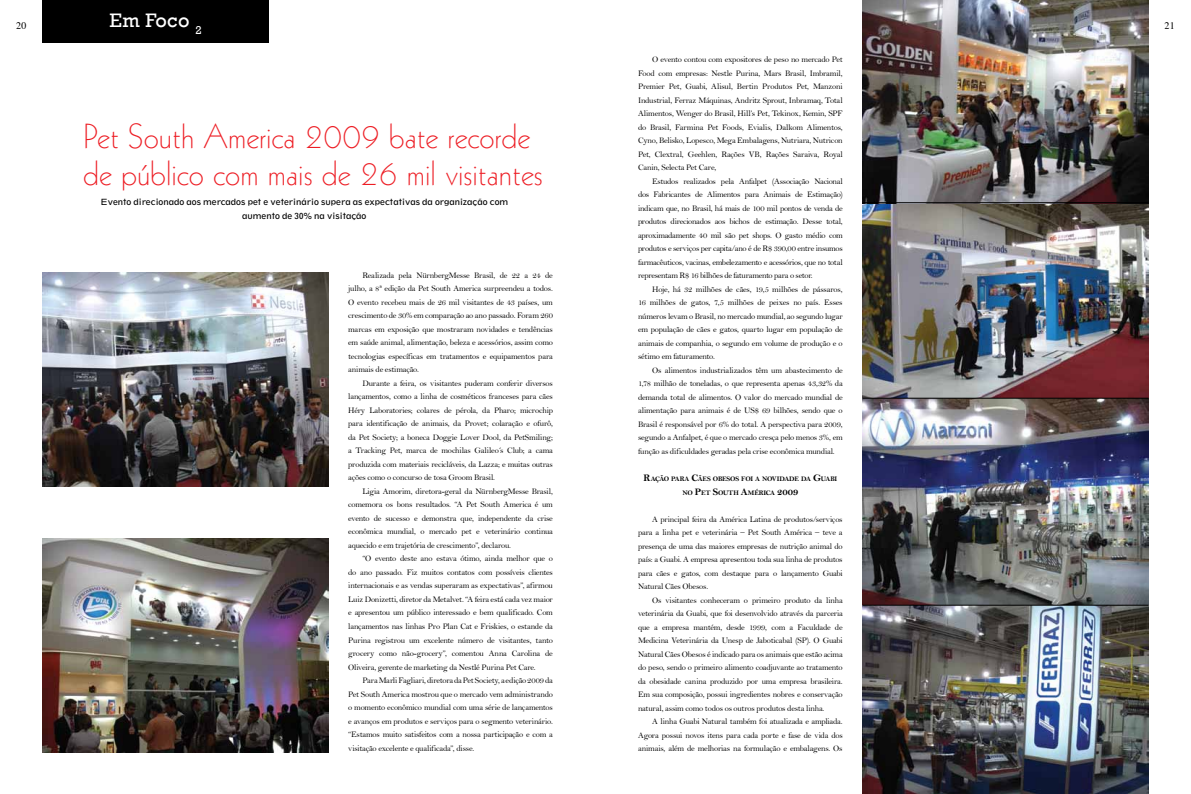
<style>
.page{position:relative;width:1191px;height:794px;background:#fff}
.page>*{position:absolute;margin:0;border:0;box-sizing:border-box;transform-origin:0 0}
.t1{font:34px/37px "Geometric 231 BT Light C";color:#ed1d24}
.t2{font:20px "Rockwell";letter-spacing:.02em;color:#fff}
.t3{font:11.7px "Rockwell";color:#fff}
.t4{font:10px "Times";color:#000}
.t5{font:8.5px/13.5px "Bell";letter-spacing:-.025em;color:#000;text-align:justify}
.t6{font:8px/14px "Geometric 212 BT";color:#000;text-align:center}
.t7{font:7px/13.5px "Bell MT Bold";letter-spacing:-.03em;color:#000;text-align:center}
.s1{font-size:10px}
</style>
<div class="page">
<div style="left:43px;top:0;width:226px;height:43px;background:#000"></div>
<img style="left:862px;top:203px;width:286px;height:195px">
<img style="left:43px;top:272px;width:285px;height:214px">
<img style="left:43px;top:538px;width:285px;height:214px">
<img style="left:862px;top:0;width:286px;height:202px">
<img style="left:862px;top:399px;width:286px;height:205px">
<img style="left:862px;top:605px;width:286px;height:189px">
<hr style="left:862px;top:202px;width:286px;height:1px;background:#000">
<hr style="left:862px;top:398px;width:286px;height:1px;background:#000">
<hr style="left:862px;top:604px;width:286px;height:1px;background:#000">
<p class="t4" style="left:16px;top:16px;width:12px">20</p>
<h2 class="t2" style="left:110px;top:9px;width:81px">Em Foco</h2>
<p class="t4" style="left:1164px;top:16px;width:12px">21</p>
<h3 class="t3" style="left:195px;top:23px;width:8px">2</h3>
<h1 class="t1" style="left:83px;top:117px;width:461px">Pet South America 2009 bate recorde de público com mais de 26 mil visitantes</h1>
<p class="t6" style="left:100px;top:195px;width:409px">Evento direcionado aos mercados pet e veterinário supera as expectativas da organização com aumento de 30% na visitação</p>
<p class="t5" style="left:348px;top:268px;width:206px;text-indent:14px">Realizada pela NürnbergMesse Brasil, de 22 a 24 de julho, a 8ª edição da Pet South America surpreendeu a todos.<br>O evento recebeu mais de 26 mil visitantes de 43 países, um crescimento de 30% em comparação ao ano passado. Foram 260 marcas em exposição que mostraram novidades e tendências em saúde animal, alimentação, beleza e acessórios, assim como tecnologias específicas em tratamentos e equipamentos para animais de estimação.</p>
<p class="t5" style="left:348px;top:376px;width:206px;text-indent:14px">Durante a feira, os visitantes puderam conferir diversos lançamentos, como a linha de cosméticos franceses para cães Héry Laboratories; colares de pérola, da Pharo; microchip para identificação de animais, da Provet; colaração e ofurô, da Pet Society; a boneca Doggie Lover Dool, da PetSmiling; a Tracking Pet, marca de mochilas Galileo´s Club; a cama produzida com materiais recicláveis, da Lazza; e muitas outras ações como o concurso de tosa Groom Brasil.</p>
<p class="t5" style="left:348px;top:484px;width:206px;text-indent:14px">Ligia Amorim, diretora-geral da NürnbergMesse Brasil, comemora os bons resultados. “A Pet South America é um evento de sucesso e demonstra que, independente da crise econômica mundial, o mercado pet e veterinário continua aquecido e em trajetória de crescimento”, declarou.</p>
<p class="t5" style="left:348px;top:552px;width:206px;text-indent:14px">“O evento deste ano estava ótimo, ainda melhor que o do ano passado. Fiz muitos contatos com possíveis clientes internacionais e as vendas superaram as expectativas”, afirmou Luiz Donizetti, diretor da Metalvet. “A feira está cada vez maior e apresentou um público interessado e bem qualificado. Com lançamentos nas linhas Pro Plan Cat e Friskies, o estande da Purina registrou um excelente número de visitantes, tanto grocery como não-grocery”, comentou Anna Carolina de Oliveira, gerente de marketing da Nestlé Purina Pet Care.</p>
<p class="t5" style="left:348px;top:673px;width:206px;text-indent:14px">Para Marli Fagliari, diretora da Pet Society, a edição 2009 da Pet South America mostrou que o mercado vem administrando o momento econômico mundial com uma série de lançamentos e avanços em produtos e serviços para o segmento veterinário. “Estamos muito satisfeitos com a nossa participação e com a visitação excelente e qualificada”, disse.</p>
<p class="t5" style="left:638px;top:53px;width:206px;text-indent:14px">O evento contou com expositores de peso no mercado Pet Food com empresas: Nestle Purina, Mars Brasil, Imbramil, Premier Pet, Guabi, Alisul, Bertin Produtos Pet, Manzoni Industrial, Ferraz Máquinas, Andritz Sprout, Inbramaq, Total Alimentos, Wenger do Brasil, Hill’s Pet, Tekinox, Kemin, SPF do Brasil, Farmina Pet Foods, Evialis, Dalkom Alimentos, Cyno, Belisko, Lopesco, Mega Embalagens, Nutriara, Nutricon Pet, Clextral, Geehlen, Rações VB, Rações Saraiva, Royal Canin, Selecta Pet Care,</p>
<p class="t5" style="left:638px;top:174px;width:206px;text-indent:14px">Estudos realizados pela Anfalpet (Associação Nacional dos Fabricantes de Alimentos para Animais de Estimação) indicam que, no Brasil, há mais de 100 mil pontos de venda de produtos direcionados aos bichos de estimação. Desse total, aproximadamente 40 mil são pet shops. O gasto médio com produtos e serviços per capita/ano é de R$ 390,00 entre insumos farmacêuticos, vacinas, embelezamento e acessórios, que no total representam R$ 16 bilhões de faturamento para o setor.</p>
<p class="t5" style="left:638px;top:282px;width:206px;text-indent:14px">Hoje, há 32 milhões de cães, 19,5 milhões de pássaros, 16 milhões de gatos, 7,5 milhões de peixes no país. Esses números levam o Brasil, no mercado mundial, ao segundo lugar em população de cães e gatos, quarto lugar em população de animais de companhia, o segundo em volume de produção e o sétimo em faturamento.</p>
<p class="t5" style="left:638px;top:363px;width:206px;text-indent:14px">Os alimentos industrializados têm um abastecimento de 1,78 milhão de toneladas, o que representa apenas 43,32% da demanda total de alimentos. O valor do mercado mundial de alimentação para animais é de US$ 69 bilhões, sendo que o Brasil é responsável por 6% do total. A perspectiva para 2009, segundo a Anfalpet, é que o mercado cresça pelo menos 3%, em função as dificuldades geradas pela crise econômica mundial.</p>
<p class="t7" style="left:643px;top:472px;width:195px"><span class="s1">R</span>AÇÃO PARA <span class="s1">C</span>ÃES OBESOS FOI A NOVIDADE DA <span class="s1">G</span>UABI<br>NO <span class="s1">P</span>ET <span class="s1">S</span>OUTH <span class="s1">A</span>MÉRICA <span class="s1">2009</span></p>
<p class="t5" style="left:638px;top:512px;width:206px;text-indent:14px">A principal feira da América Latina de produtos/serviços para a linha pet e veterinária – Pet South América – teve a presença de uma das maiores empresas de nutrição animal do país: a Guabi. A empresa apresentou toda sua linha de produtos para cães e gatos, com destaque para o lançamento Guabi Natural Cães Obesos.</p>
<p class="t5" style="left:638px;top:593px;width:206px;text-indent:14px">Os visitantes conheceram o primeiro produto da linha veterinária da Guabi, que foi desenvolvido através da parceria que a empresa mantém, desde 1999, com a Faculdade de Medicina Veterinária da Unesp de Jaboticabal (SP). O Guabi Natural Cães Obesos é indicado para os animais que estão acima do peso, sendo o primeiro alimento coadjuvante ao tratamento da obesidade canina produzido por uma empresa brasileira.<br>Em sua composição, possui ingredientes nobres e conservação natural, assim como todos os outros produtos desta linha.</p>
<p class="t5" style="left:638px;top:714px;width:206px;text-indent:14px">A linha Guabi Natural também foi atualizada e ampliada.<br>Agora possui novos itens para cada porte e fase de vida dos animais, além de melhorias na formulação e embalagens. Os</p>
</div>
